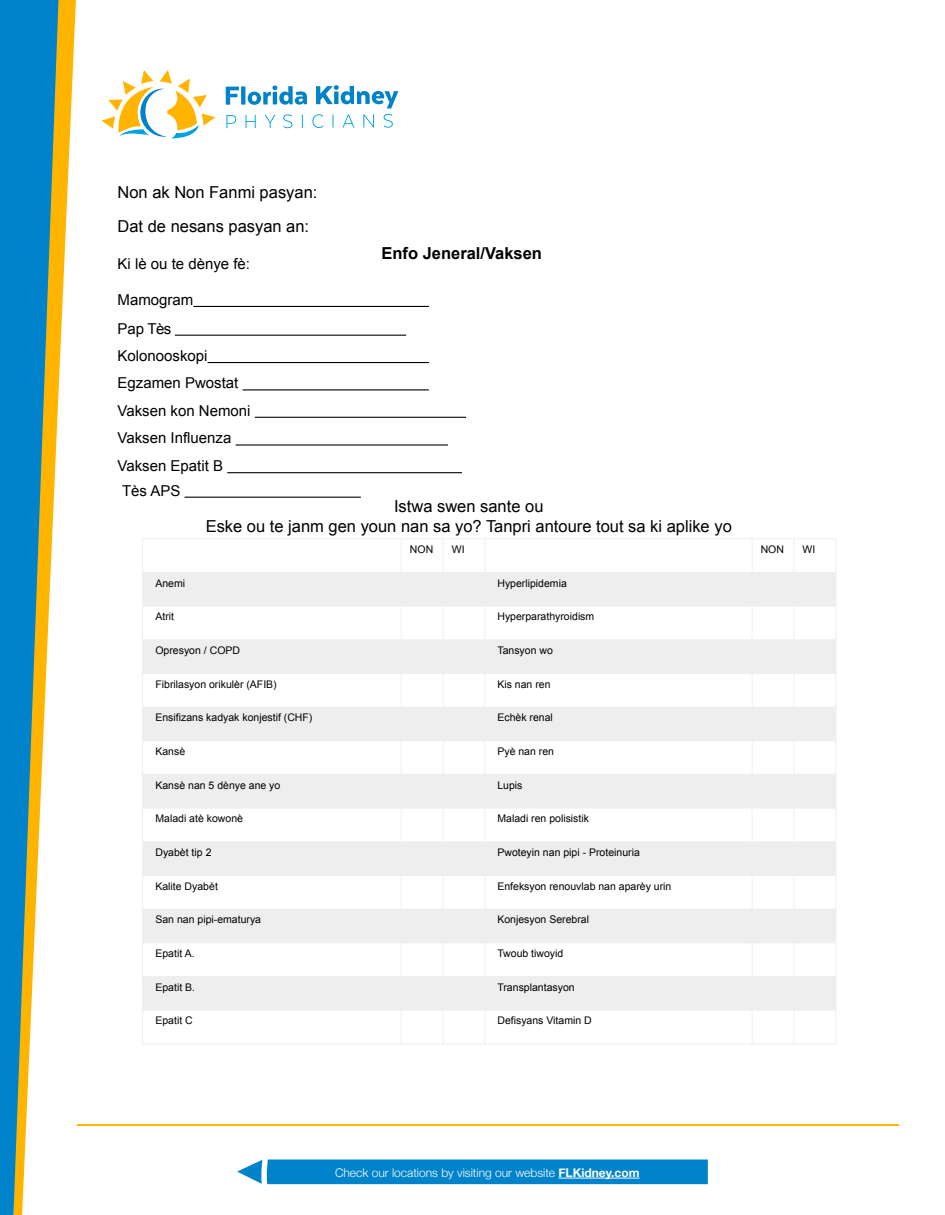
<style>
.page{position:relative;width:945px;height:1215px;background:#fff}
.page>*{position:absolute;margin:0;border:0;box-sizing:border-box;transform-origin:0 0}
.t1{font:16.5px/33.8px "Arial";color:#000}
.t2{font:700 16.5px "Arial";color:#000}
.t3{font:15px/27.8px "Arial";color:#000}
.t4{font:300 12px "Helvetica Neue";color:#fff}
.t5{font:10.5px "Arial";color:#000}
.s1{font-weight:700}
</style>
<div class="page">
<hr style="left:77px;top:1125px;width:822px;height:1px;background:#ffb500">
<svg style="left:58px;top:0;width:18px;height:404px"></svg>
<svg style="left:0;top:0;width:58px;height:1215px;fill:#0083ca"></svg>
<svg style="left:101px;top:70px;width:114px;height:68px"></svg>
<svg style="left:226px;top:87px;width:13px;height:18px"></svg>
<svg style="left:241px;top:86px;width:4px;height:19px"></svg>
<svg style="left:226px;top:115px;width:10px;height:13px"></svg>
<svg style="left:246px;top:85px;width:152px;height:43px"></svg>
<div style="left:237px;top:1160px;width:471px;height:24px;background:#0083ca"></div>
<hr style="left:558px;top:1178px;width:82px;height:1px;background:#fff">
<hr style="left:193px;top:306px;width:236px;height:1px;background:#000">
<hr style="left:175px;top:335px;width:231px;height:1px;background:#000">
<hr style="left:208px;top:362px;width:221px;height:1px;background:#000">
<hr style="left:243px;top:389px;width:186px;height:1px;background:#000">
<hr style="left:255px;top:417px;width:211px;height:1px;background:#000">
<hr style="left:236px;top:444px;width:212px;height:2px;background:#000">
<hr style="left:227px;top:472px;width:235px;height:1px;background:#000">
<hr style="left:185px;top:497px;width:176px;height:1px;background:#000">
<div style="left:143px;top:572px;width:258px;height:34px;background:#eee"></div>
<div style="left:401px;top:572px;width:42px;height:34px;background:#eee"></div>
<div style="left:443px;top:572px;width:42px;height:34px;background:#eee"></div>
<div style="left:485px;top:572px;width:267px;height:34px;background:#eee"></div>
<div style="left:752px;top:572px;width:42px;height:34px;background:#eee"></div>
<div style="left:794px;top:572px;width:42px;height:34px;background:#eee"></div>
<div style="left:143px;top:640px;width:258px;height:33px;background:#eee"></div>
<div style="left:401px;top:640px;width:42px;height:33px;background:#eee"></div>
<div style="left:443px;top:640px;width:42px;height:33px;background:#eee"></div>
<div style="left:485px;top:640px;width:267px;height:33px;background:#eee"></div>
<div style="left:752px;top:640px;width:42px;height:33px;background:#eee"></div>
<div style="left:794px;top:640px;width:42px;height:33px;background:#eee"></div>
<div style="left:143px;top:707px;width:258px;height:34px;background:#eee"></div>
<div style="left:401px;top:707px;width:42px;height:34px;background:#eee"></div>
<div style="left:443px;top:707px;width:42px;height:34px;background:#eee"></div>
<div style="left:485px;top:707px;width:267px;height:34px;background:#eee"></div>
<div style="left:752px;top:707px;width:42px;height:34px;background:#eee"></div>
<div style="left:794px;top:707px;width:42px;height:34px;background:#eee"></div>
<div style="left:143px;top:774px;width:258px;height:34px;background:#eee"></div>
<div style="left:401px;top:774px;width:42px;height:34px;background:#eee"></div>
<div style="left:443px;top:774px;width:42px;height:34px;background:#eee"></div>
<div style="left:485px;top:774px;width:267px;height:34px;background:#eee"></div>
<div style="left:752px;top:774px;width:42px;height:34px;background:#eee"></div>
<div style="left:794px;top:774px;width:42px;height:34px;background:#eee"></div>
<div style="left:143px;top:842px;width:258px;height:34px;background:#eee"></div>
<div style="left:401px;top:842px;width:42px;height:34px;background:#eee"></div>
<div style="left:443px;top:842px;width:42px;height:34px;background:#eee"></div>
<div style="left:485px;top:842px;width:267px;height:34px;background:#eee"></div>
<div style="left:752px;top:842px;width:42px;height:34px;background:#eee"></div>
<div style="left:794px;top:842px;width:42px;height:34px;background:#eee"></div>
<div style="left:143px;top:909px;width:258px;height:34px;background:#eee"></div>
<div style="left:401px;top:909px;width:42px;height:34px;background:#eee"></div>
<div style="left:443px;top:909px;width:42px;height:34px;background:#eee"></div>
<div style="left:485px;top:909px;width:267px;height:34px;background:#eee"></div>
<div style="left:752px;top:909px;width:42px;height:34px;background:#eee"></div>
<div style="left:794px;top:909px;width:42px;height:34px;background:#eee"></div>
<div style="left:143px;top:977px;width:258px;height:33px;background:#eee"></div>
<div style="left:401px;top:977px;width:42px;height:33px;background:#eee"></div>
<div style="left:443px;top:977px;width:42px;height:33px;background:#eee"></div>
<div style="left:485px;top:977px;width:267px;height:33px;background:#eee"></div>
<div style="left:752px;top:977px;width:42px;height:33px;background:#eee"></div>
<div style="left:794px;top:977px;width:42px;height:33px;background:#eee"></div>
<hr style="left:401px;top:538px;width:1px;height:507px;background:#efefef">
<hr style="left:443px;top:538px;width:1px;height:507px;background:#efefef">
<hr style="left:485px;top:538px;width:1px;height:507px;background:#efefef">
<hr style="left:752px;top:538px;width:1px;height:507px;background:#efefef">
<hr style="left:794px;top:538px;width:1px;height:507px;background:#efefef">
<hr style="left:142px;top:606px;width:695px;height:1px;background:#efefef">
<hr style="left:142px;top:673px;width:695px;height:1px;background:#efefef">
<hr style="left:142px;top:741px;width:695px;height:1px;background:#efefef">
<hr style="left:142px;top:808px;width:695px;height:1px;background:#efefef">
<hr style="left:142px;top:943px;width:695px;height:1px;background:#efefef">
<hr style="left:142px;top:976px;width:695px;height:1px;background:#efefef">
<hr style="left:142px;top:1010px;width:695px;height:1px;background:#efefef">
<hr style="left:142px;top:538px;width:1px;height:507px;background:#efefef">
<hr style="left:836px;top:538px;width:1px;height:507px;background:#efefef">
<hr style="left:142px;top:538px;width:695px;height:1px;background:#efefef">
<hr style="left:142px;top:1044px;width:695px;height:1px;background:#efefef">
<h1 class="t1" style="left:118px;top:176px;width:201px">Non ak Non Fanmi pasyan:<br>Dat de nesans pasyan an:</h1>
<h2 class="t3" style="left:118px;top:250px;width:134px">Ki lè ou te dènye fè:</h2>
<h2 class="t3" style="left:118px;top:286px;width:135px">Mamogram<br>Pap Tès<br>Kolonooskopi<br>Egzamen Pwostat<br>Vaksen kon Nemoni<br>Vaksen Influenza<br>Vaksen Epatit B</h2>
<h2 class="t3" style="left:122px;top:477px;width:60px">Tès APS</h2>
<h1 class="t1" style="left:206px;top:497px;width:528px;line-height:19.2px;text-align:center">Istwa swen sante ou<br>Eske ou te janm gen youn nan sa yo? Tanpri antoure tout sa ki aplike yo</h1>
<p class="t5" style="left:410px;top:543px;width:25px">NON</p>
<p class="t5" style="left:452px;top:543px;width:14px">WI</p>
<p class="t5" style="left:761px;top:543px;width:25px">NON</p>
<p class="t5" style="left:803px;top:543px;width:14px">WI</p>
<p class="t5" style="left:155px;top:577px;width:31px">Anemi</p>
<p class="t5" style="left:497px;top:577px;width:71px">Hyperlipidemia</p>
<p class="t5" style="left:155px;top:611px;width:20px">Atrit</p>
<p class="t5" style="left:497px;top:611px;width:98px">Hyperparathyroidism</p>
<p class="t5" style="left:155px;top:644px;width:86px">Opresyon / COPD</p>
<p class="t5" style="left:497px;top:644px;width:57px">Tansyon wo</p>
<p class="t5" style="left:155px;top:678px;width:123px">Fibrilasyon orikulèr (AFIB)</p>
<p class="t5" style="left:497px;top:678px;width:55px">Kis nan ren</p>
<p class="t5" style="left:155px;top:712px;width:158px">Ensifizans kadyak konjestif (CHF)</p>
<p class="t5" style="left:497px;top:712px;width:57px">Echèk renal</p>
<p class="t5" style="left:155px;top:745px;width:31px">Kansè</p>
<p class="t5" style="left:497px;top:745px;width:58px">Pyè nan ren</p>
<p class="t5" style="left:155px;top:779px;width:126px">Kansè nan 5 dènye ane yo</p>
<p class="t5" style="left:497px;top:779px;width:27px">Lupis</p>
<p class="t5" style="left:155px;top:813px;width:89px">Maladi atè kowonè</p>
<p class="t5" style="left:497px;top:813px;width:93px">Maladi ren polisistik</p>
<p class="t5" style="left:155px;top:846px;width:58px">Dyabèt tip 2</p>
<p class="t5" style="left:497px;top:846px;width:144px">Pwoteyin nan pipi - Proteinuria</p>
<p class="t5" style="left:155px;top:880px;width:64px">Kalite Dyabèt</p>
<p class="t5" style="left:497px;top:880px;width:175px">Enfeksyon renouvlab nan aparèy urin</p>
<p class="t5" style="left:155px;top:914px;width:107px">San nan pipi-ematurya</p>
<p class="t5" style="left:497px;top:914px;width:93px">Konjesyon Serebral</p>
<p class="t5" style="left:155px;top:947px;width:41px">Epatit A.</p>
<p class="t5" style="left:497px;top:947px;width:67px">Twoub tiwoyid</p>
<p class="t5" style="left:155px;top:981px;width:41px">Epatit B.</p>
<p class="t5" style="left:497px;top:981px;width:79px">Transplantasyon</p>
<p class="t5" style="left:155px;top:1015px;width:39px">Epatit C</p>
<p class="t5" style="left:497px;top:1015px;width:96px">Defisyans Vitamin D</p>
<h1 class="t2" style="left:382px;top:245px;width:162px">Enfo Jeneral/Vaksen</h1>
<p class="t4" style="left:335px;top:1163px;width:306px">Check our locations by visiting our website <span class="s1">FLKidney.com</span></p>
</div>
